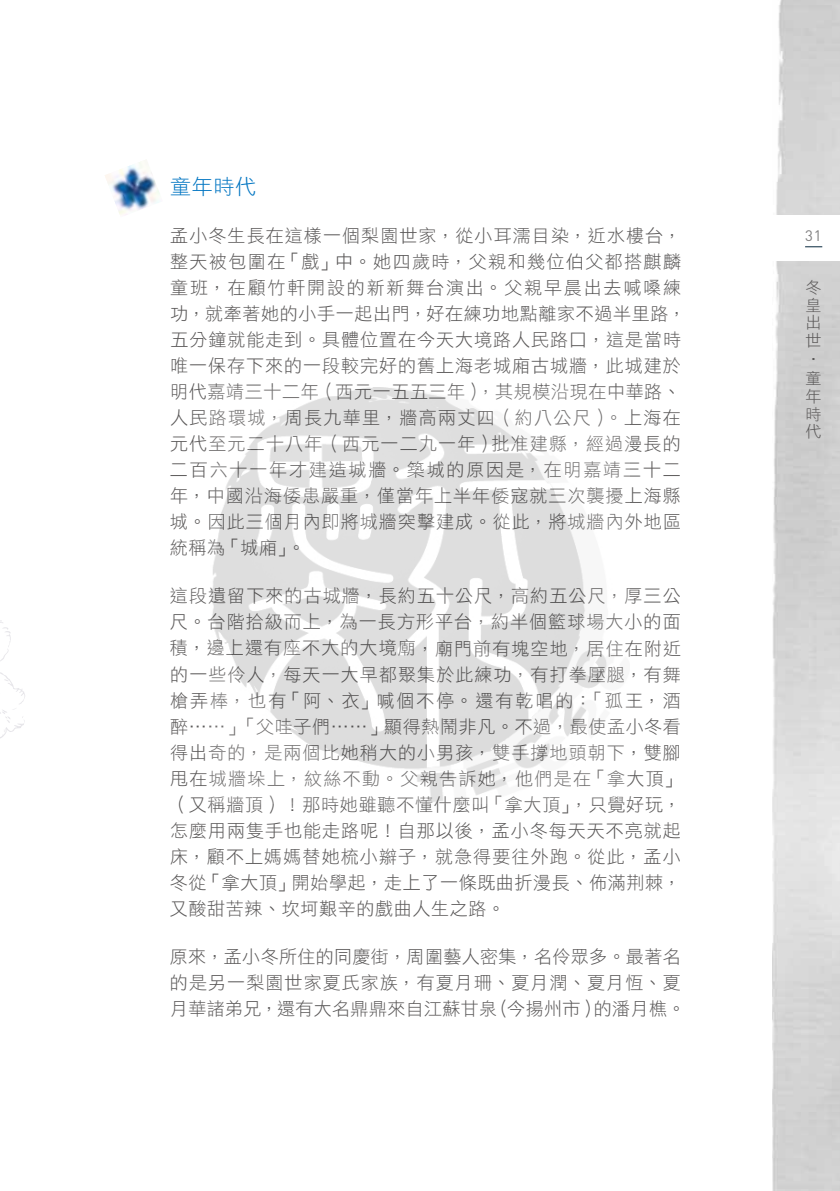
<style>
.page{position:relative;width:840px;height:1191px;background:#fff}
.page>*{position:absolute;margin:0;border:0;box-sizing:border-box;transform-origin:0 0}
.t1{font:21px "DF Li Hei Std W3";color:#0075c2}
.t2{font:18px/26px "DF Li Hei Std W3";letter-spacing:.055em;color:#595757}
.t3{font:18px/26px "DF Li Hei Std W3";letter-spacing:.02em;color:#595757}
.t4{font:16px/17.6px "DF Li Hei Std W3";color:#595757;text-align:justify}
.t5{font:15px "DIN Pro";color:#807f80}
</style>
<div class="page">
<svg style="left:0;top:620px;width:25px;height:118px"></svg>
<img style="left:772px;top:0;width:67px;height:1191px">
<div style="left:763px;top:215px;width:76px;height:46px;background:#fff"></div>
<svg style="left:805px;top:246px;width:16px;height:1px"></svg>
<img style="left:105px;top:160px;width:55px;height:55px">
<img style="left:210px;top:387px;width:397px;height:415px">
<p class="t1" style="left:170px;top:175px;width:87px">童年時代</p>
<p class="t2" style="left:170px;top:223px;width:512px">孟小冬生長在這樣一個梨園世家，從小耳濡目染，近水樓台，</p>
<p class="t5" style="left:804px;top:225px;width:18px">31</p>
<p class="t2" style="left:170px;top:248px;width:517px">整天被包圍在「戲」中。她四歲時，父親和幾位伯父都搭麒麟童班，在顧竹軒開設的新新舞台演出。父親早晨出去喊嗓練功，就牽著她的小手一起出門，好在練功地點離家不過半里路，五分鐘就能走到。具體位置在今天大境路人民路口，這是當時唯一保存下來的一段較完好的舊上海老城廂古城牆，此城建於明代嘉靖三十二年（西元一五五三年），其規模沿現在中華路、人民路環城，周長九華里，牆高兩丈四（約八公尺）。上海在元代至元二十八年（西元一二九一年）批准建縣，經過漫長的二百六十一年才建造城牆。築城的原因是，在明嘉靖三十二年，中國沿海倭患嚴重，僅當年上半年倭寇就三次襲擾上海縣城。因此三個月內即將城牆突擊建成。從此，將城牆內外地區統稱為「城廂」。</p>
<p class="t2" style="left:170px;top:582px;width:512px;text-align:justify">這段遺留下來的古城牆，長約五十公尺，高約五公尺，厚三公尺。台階拾級而上，為一長方形平台，約半個籃球場大小的面積，邊上還有座不大的大境廟，廟門前有塊空地，居住在附近的一些伶人，每天一大早都聚集於此練功，有打拳壓腿，有舞槍弄棒，也有「阿、衣」喊個不停。還有乾唱的：「孤王，酒醉……」「父哇子們……」顯得熱鬧非凡。不過，最使孟小冬看得出奇的，是兩個比她稍大的小男孩，雙手撐地頭朝下，雙腳甩在城牆垛上，紋絲不動。父親告訴她，他們是在「拿大頂」（又稱牆頂）！那時她雖聽不懂什麼叫「拿大頂」，只覺好玩，怎麼用兩隻手也能走路呢！自那以後，孟小冬每天天不亮就起床，顧不上媽媽替她梳小辮子，就急得要往外跑。從此，孟小冬從「拿大頂」開始學起，走上了一條既曲折漫長、佈滿荊棘，又酸甜苦辣、坎坷艱辛的戲曲人生之路。</p>
<p class="t3" style="left:170px;top:942px;width:516px">原來，孟小冬所住的同慶街，周圍藝人密集，名伶眾多。最著名的是另一梨園世家夏氏家族，有夏月珊、夏月潤、夏月恆、夏月華諸弟兄，還有大名鼎鼎來自江蘇甘泉（今揚州市）的潘月樵。</p>
<p class="t4" style="left:805px;top:278px;width:17px">冬皇出世</p>
<p class="t4" style="left:822px;top:351px;width:17px;rotate:90deg">‧</p>
<p class="t4" style="left:805px;top:369px;width:17px">童年時代</p>
</div>
